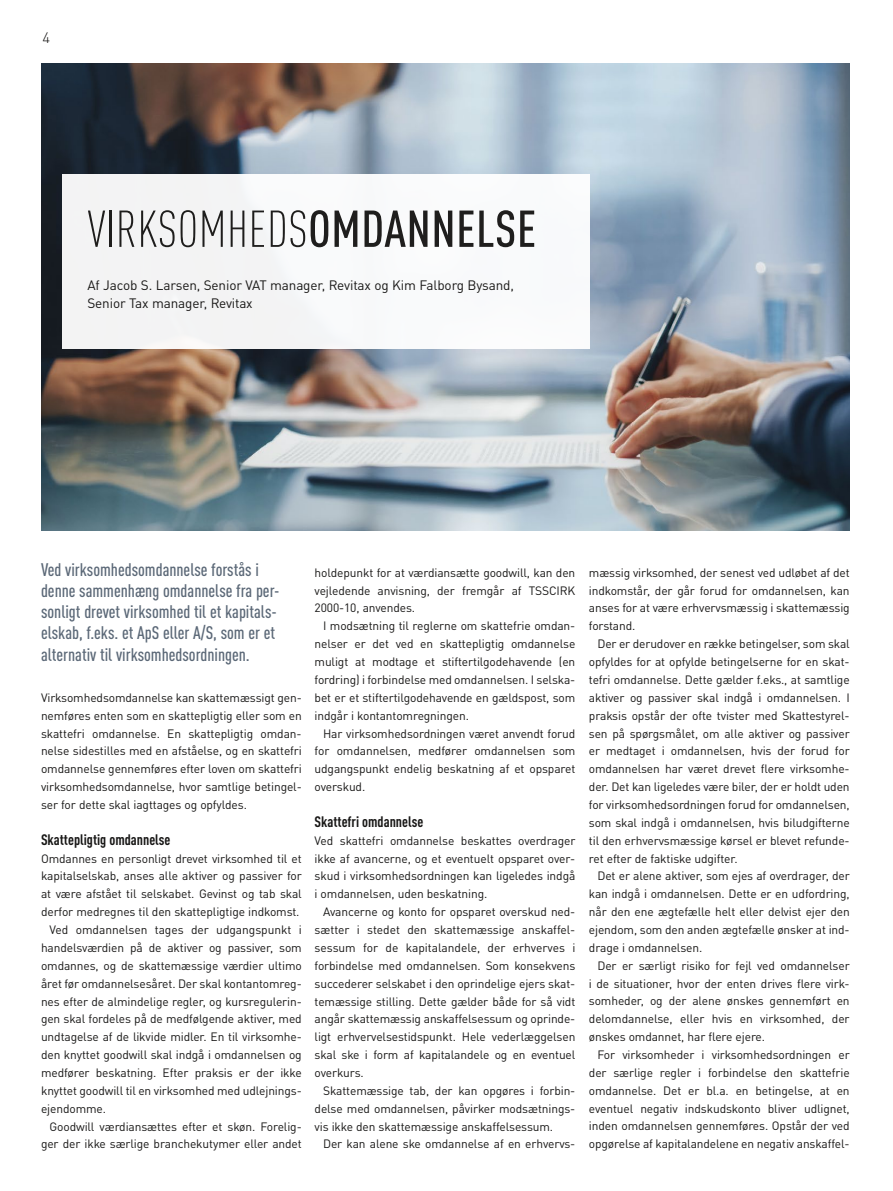
<style>
.page{position:relative;width:893px;height:1191px;background:#fff}
.page>*{position:absolute;margin:0;border:0;box-sizing:border-box;transform-origin:0 0}
.t1{font:300 condensed 51px "DINOT";letter-spacing:.01em;color:#181716}
.t2{font:500 condensed 18px/21px "DINOT";color:#5b6877}
.t3{font:700 condensed 15px "DIN Pro";color:#181716}
.t4{font:300 15px "DIN Pro";color:#181716}
.t5{font:13.5px/18px "DIN Pro";letter-spacing:-.01em;color:#181716}
.t6{font:12px/17.9px "DINOT";letter-spacing:-.01em;color:#181716;text-align:justify}
.s1{font-weight:500}
</style>
<div class="page">
<img style="left:41px;top:64px;width:809px;height:466px">
<div style="left:63px;top:174px;width:527px;height:175px;background:#f8f9fa"></div>
<p class="t4" style="left:43px;top:26px;width:9px">4</p>
<h1 class="t1" style="left:88px;top:200px;width:450px">VIRKSOMHEDS<span class="s1">OMDANNELSE</span></h1>
<p class="t5" style="left:87px;top:274px;width:428px">Af Jacob S. Larsen, Senior VAT manager, Revitax og Kim Falborg Bysand,<br>Senior Tax manager, Revitax</p>
<p class="t2" style="left:41px;top:559px;width:240px">Ved virksomhedsomdannelse forstås i denne sammenhæng omdannelse fra per&shy;sonligt drevet virksomhed til et kapitals&shy;elskab, f.eks. et ApS eller A/S, som er et alternativ til virksomhedsordningen.</p>
<p class="t6" style="left:41px;top:688px;width:262px">Virksomhedsomdannelse kan skattemæssigt gen&shy;nemføres enten som en skattepligtig eller som en skattefri omdannelse. En skattepligtig omdan&shy;nelse sidestilles med en afståelse, og en skattefri omdannelse gennemføres efter loven om skattefri virksomhedsomdannelse, hvor samtlige betingel&shy;ser for dette skal iagttages og opfyldes.</p>
<p class="t3" style="left:41px;top:828px;width:131px">Skattepligtig omdannelse</p>
<p class="t6" style="left:41px;top:849px;width:262px">Omdannes en personligt drevet virksomhed til et</p>
<p class="t6" style="left:41px;top:867px;width:262px">kapitalselskab, anses alle aktiver og passiver for</p>
<p class="t6" style="left:41px;top:885px;width:262px">at være afstået til selskabet. Gevinst og tab skal</p>
<p class="t6" style="left:41px;top:902px;width:260px">derfor medregnes til den skattepligtige indkomst.</p>
<p class="t6" style="left:50px;top:920px;width:254px">Ved omdannelsen tages der udgangspunkt i</p>
<p class="t6" style="left:41px;top:938px;width:262px">handelsværdien på de aktiver og passiver, som</p>
<p class="t6" style="left:41px;top:956px;width:262px">omdannes, og de skattemæssige værdier ultimo</p>
<p class="t6" style="left:41px;top:974px;width:262px">året før omdannelsesåret. Der skal kontantomreg-</p>
<p class="t6" style="left:41px;top:992px;width:262px">nes efter de almindelige regler, og kursregulerin-</p>
<p class="t6" style="left:41px;top:1010px;width:262px">gen skal fordeles på de medfølgende aktiver, med</p>
<p class="t6" style="left:41px;top:1027px;width:262px">undtagelse af de likvide midler. En til virksomhe-</p>
<p class="t6" style="left:41px;top:1045px;width:262px">den knyttet goodwill skal indgå i omdannelsen og</p>
<p class="t6" style="left:41px;top:1063px;width:262px">medfører beskatning. Efter praksis er der ikke</p>
<p class="t6" style="left:41px;top:1081px;width:262px">knyttet goodwill til en virksomhed med udlejnings-</p>
<p class="t6" style="left:41px;top:1099px;width:67px">ejendomme.</p>
<p class="t6" style="left:50px;top:1117px;width:254px">Goodwill værdiansættes efter et skøn. Forelig-</p>
<p class="t6" style="left:41px;top:1135px;width:262px">ger der ikke særlige branchekutymer eller andet</p>
<p class="t6" style="left:315px;top:563px;width:262px">holdepunkt for at værdiansætte goodwill, kan den</p>
<p class="t6" style="left:315px;top:581px;width:262px">vejledende anvisning, der fremgår af TSSCIRK</p>
<p class="t6" style="left:315px;top:599px;width:102px">2000-10, anvendes.</p>
<p class="t6" style="left:323px;top:617px;width:254px">I modsætning til reglerne om skattefrie omdan-</p>
<p class="t6" style="left:315px;top:634px;width:262px">nelser er det ved en skattepligtig omdannelse</p>
<p class="t6" style="left:315px;top:652px;width:262px">muligt at modtage et stiftertilgodehavende (en</p>
<p class="t6" style="left:315px;top:670px;width:262px">fordring) i forbindelse med omdannelsen. I selska-</p>
<p class="t6" style="left:315px;top:688px;width:262px">bet er et stiftertilgodehavende en gældspost, som</p>
<p class="t6" style="left:315px;top:706px;width:156px">indgår i kontantomregningen.</p>
<p class="t6" style="left:323px;top:724px;width:254px">Har virksomhedsordningen været anvendt forud</p>
<p class="t6" style="left:315px;top:742px;width:262px">for omdannelsen, medfører omdannelsen som</p>
<p class="t6" style="left:315px;top:759px;width:262px">udgangspunkt endelig beskatning af et opsparet</p>
<p class="t6" style="left:315px;top:777px;width:52px">overskud.</p>
<p class="t3" style="left:315px;top:810px;width:110px">Skattefri omdannelse</p>
<p class="t6" style="left:315px;top:831px;width:262px">Ved skattefri omdannelse beskattes overdrager</p>
<p class="t6" style="left:315px;top:849px;width:262px">ikke af avancerne, og et eventuelt opsparet over-</p>
<p class="t6" style="left:315px;top:867px;width:262px">skud i virksomhedsordningen kan ligeledes indgå</p>
<p class="t6" style="left:315px;top:885px;width:174px">i omdannelsen, uden beskatning.</p>
<p class="t6" style="left:323px;top:902px;width:254px">Avancerne og konto for opsparet overskud ned-</p>
<p class="t6" style="left:315px;top:920px;width:262px">sætter i stedet den skattemæssige anskaffel-</p>
<p class="t6" style="left:315px;top:938px;width:262px">sessum for de kapitalandele, der erhverves i</p>
<p class="t6" style="left:315px;top:956px;width:262px">forbindelse med omdannelsen. Som konsekvens</p>
<p class="t6" style="left:315px;top:974px;width:262px">succederer selskabet i den oprindelige ejers skat-</p>
<p class="t6" style="left:315px;top:992px;width:262px">temæssige stilling. Dette gælder både for så vidt</p>
<p class="t6" style="left:315px;top:1010px;width:262px">angår skattemæssig anskaffelsessum og oprinde-</p>
<p class="t6" style="left:315px;top:1027px;width:262px">ligt erhvervelsestidspunkt. Hele vederlæggelsen</p>
<p class="t6" style="left:315px;top:1045px;width:262px">skal ske i form af kapitalandele og en eventuel</p>
<p class="t6" style="left:315px;top:1063px;width:51px">overkurs.</p>
<p class="t6" style="left:323px;top:1081px;width:254px">Skattemæssige tab, der kan opgøres i forbin-</p>
<p class="t6" style="left:315px;top:1099px;width:262px">delse med omdannelsen, påvirker modsætnings-</p>
<p class="t6" style="left:315px;top:1117px;width:240px">vis ikke den skattemæssige anskaffelsessum.</p>
<p class="t6" style="left:323px;top:1135px;width:254px">Der kan alene ske omdannelse af en erhvervs-</p>
<p class="t6" style="left:589px;top:563px;width:262px">mæssig virksomhed, der senest ved udløbet af det</p>
<p class="t6" style="left:589px;top:581px;width:262px">indkomstår, der går forud for omdannelsen, kan</p>
<p class="t6" style="left:589px;top:599px;width:262px">anses for at være erhvervsmæssig i skattemæssig</p>
<p class="t6" style="left:589px;top:617px;width:48px">forstand.</p>
<p class="t6" style="left:597px;top:634px;width:254px">Der er derudover en række betingelser, som skal</p>
<p class="t6" style="left:589px;top:652px;width:262px">opfyldes for at opfylde betingelserne for en skat-</p>
<p class="t6" style="left:589px;top:670px;width:262px">tefri omdannelse. Dette gælder f.eks., at samtlige</p>
<p class="t6" style="left:589px;top:688px;width:262px">aktiver og passiver skal indgå i omdannelsen. I</p>
<p class="t6" style="left:589px;top:706px;width:262px">praksis opstår der ofte tvister med Skattestyrel-</p>
<p class="t6" style="left:589px;top:724px;width:262px">sen på spørgsmålet, om alle aktiver og passiver</p>
<p class="t6" style="left:589px;top:742px;width:262px">er medtaget i omdannelsen, hvis der forud for</p>
<p class="t6" style="left:589px;top:759px;width:262px">omdannelsen har været drevet flere virksomhe-</p>
<p class="t6" style="left:589px;top:777px;width:262px">der. Det kan ligeledes være biler, der er holdt uden</p>
<p class="t6" style="left:589px;top:795px;width:262px">for virksomhedsordningen forud for omdannelsen,</p>
<p class="t6" style="left:589px;top:813px;width:262px">som skal indgå i omdannelsen, hvis biludgifterne</p>
<p class="t6" style="left:589px;top:831px;width:262px">til den erhvervsmæssige kørsel er blevet refunde-</p>
<p class="t6" style="left:589px;top:849px;width:150px">ret efter de faktiske udgifter.</p>
<p class="t6" style="left:597px;top:867px;width:254px">Det er alene aktiver, som ejes af overdrager, der</p>
<p class="t6" style="left:589px;top:884px;width:262px">kan indgå i omdannelsen. Dette er en udfordring,</p>
<p class="t6" style="left:589px;top:902px;width:262px">når den ene ægtefælle helt eller delvist ejer den</p>
<p class="t6" style="left:589px;top:920px;width:262px">ejendom, som den anden ægtefælle ønsker at ind-</p>
<p class="t6" style="left:589px;top:938px;width:115px">drage i omdannelsen.</p>
<p class="t6" style="left:597px;top:956px;width:254px">Der er særligt risiko for fejl ved omdannelser</p>
<p class="t6" style="left:589px;top:974px;width:262px">i de situationer, hvor der enten drives flere virk-</p>
<p class="t6" style="left:589px;top:992px;width:262px">somheder, og der alene ønskes gennemført en</p>
<p class="t6" style="left:589px;top:1009px;width:262px">delomdannelse, eller hvis en virksomhed, der</p>
<p class="t6" style="left:589px;top:1027px;width:178px">ønskes omdannet, har flere ejere.</p>
<p class="t6" style="left:597px;top:1045px;width:254px">For virksomheder i virksomhedsordningen er</p>
<p class="t6" style="left:589px;top:1063px;width:262px">der særlige regler i forbindelse den skattefrie</p>
<p class="t6" style="left:589px;top:1081px;width:262px">omdannelse. Det er bl.a. en betingelse, at en</p>
<p class="t6" style="left:589px;top:1099px;width:262px">eventuel negativ indskudskonto bliver udlignet,</p>
<p class="t6" style="left:589px;top:1117px;width:262px">inden omdannelsen gennemføres. Opstår der ved</p>
<p class="t6" style="left:589px;top:1134px;width:262px">opgørelse af kapitalandelene en negativ anskaffel-</p>
</div>
